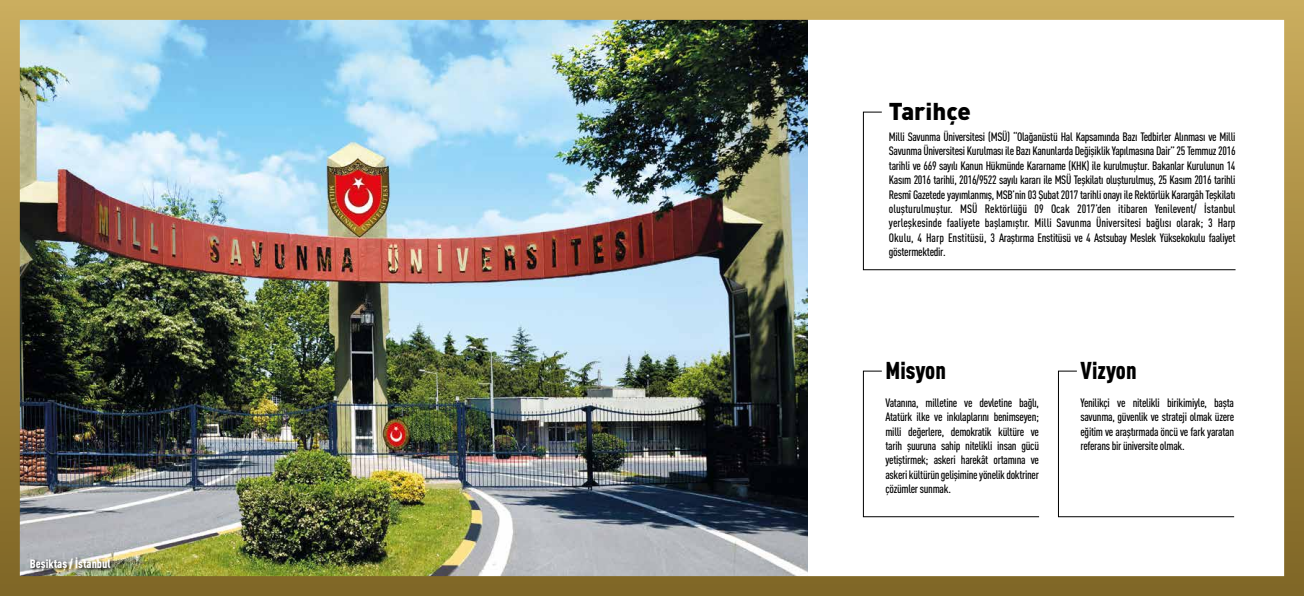
<style>
.page{position:relative;width:1304px;height:596px;background:#fff}
.page>*{position:absolute;margin:0;border:0;box-sizing:border-box;transform-origin:0 0}
.t1{font:900 condensed 24px "DIN Pro";color:#000}
.t2{font:900 24px "DIN Pro";color:#000}
.t3{font:500 condensed 12px/14.4px "DIN Pro";letter-spacing:-.025em;color:#000;text-align:justify}
.t4{font:900 condensed 12px "DIN Pro";color:#fff}
</style>
<div class="page">
<img style="left:0;top:0;width:1304px;height:595px">
<p class="t4" style="left:30px;top:553px;width:82px">Beşiktaş / İstanbul</p>
<h1 class="t2" style="left:889px;top:91px;width:84px">Tarihçe</h1>
<p class="t3" style="left:889px;top:128px;width:348px">Milli Savunma Üniversitesi (MSÜ) “Olağanüstü Hal Kapsamında Bazı Tedbirler Alınması ve Milli Savunma Üniversitesi Kurulması ile Bazı Kanunlarda Değişiklik Yapılmasına Dair” 25 Temmuz 2016 tarihli ve 669 sayılı Kanun Hükmünde Kararname (KHK) ile kurulmuştur. Bakanlar Kurulunun 14<br>Kasım 2016 tarihli, 2016/9522 sayılı kararı ile MSÜ Teşkilatı oluşturulmuş, 25 Kasım 2016 tarihli Resmî Gazetede yayımlanmış, MSB’nin 03 Şubat 2017 tarihli onayı ile Rektörlük Karargâh Teşkilatı oluşturulmuştur. MSÜ Rektörlüğü 09 Ocak 2017’den itibaren Yenilevent/ İstanbul yerleşkesinde faaliyete başlamıştır. Milli Savunma Üniversitesi bağlısı olarak; 3 Harp Okulu, 4 Harp Enstitüsü, 3 Araştırma Enstitüsü ve 4 Astsubay Meslek Yüksekokulu faaliyet göstermektedir.</p>
<h1 class="t1" style="left:885px;top:351px;width:62px">Misyon</h1>
<p class="t3" style="left:885px;top:394px;width:155px">Vatanına, milletine ve devletine bağlı, Atatürk ilke ve inkılaplarını benimseyen; milli değerlere, demokratik kültüre ve tarih şuuruna sahip nitelikli insan gücü yetiştirmek; askeri harekât ortamına ve askeri kültürün gelişimine yönelik doktriner çözümler sunmak.</p>
<h1 class="t1" style="left:1080px;top:351px;width:58px">Vizyon</h1>
<p class="t3" style="left:1080px;top:394px;width:155px">Yenilikçi ve nitelikli birikimiyle, başta savunma, güvenlik ve strateji olmak üzere eğitim ve araştırmada öncü ve fark yaratan referans bir üniversite olmak.</p>
</div>
